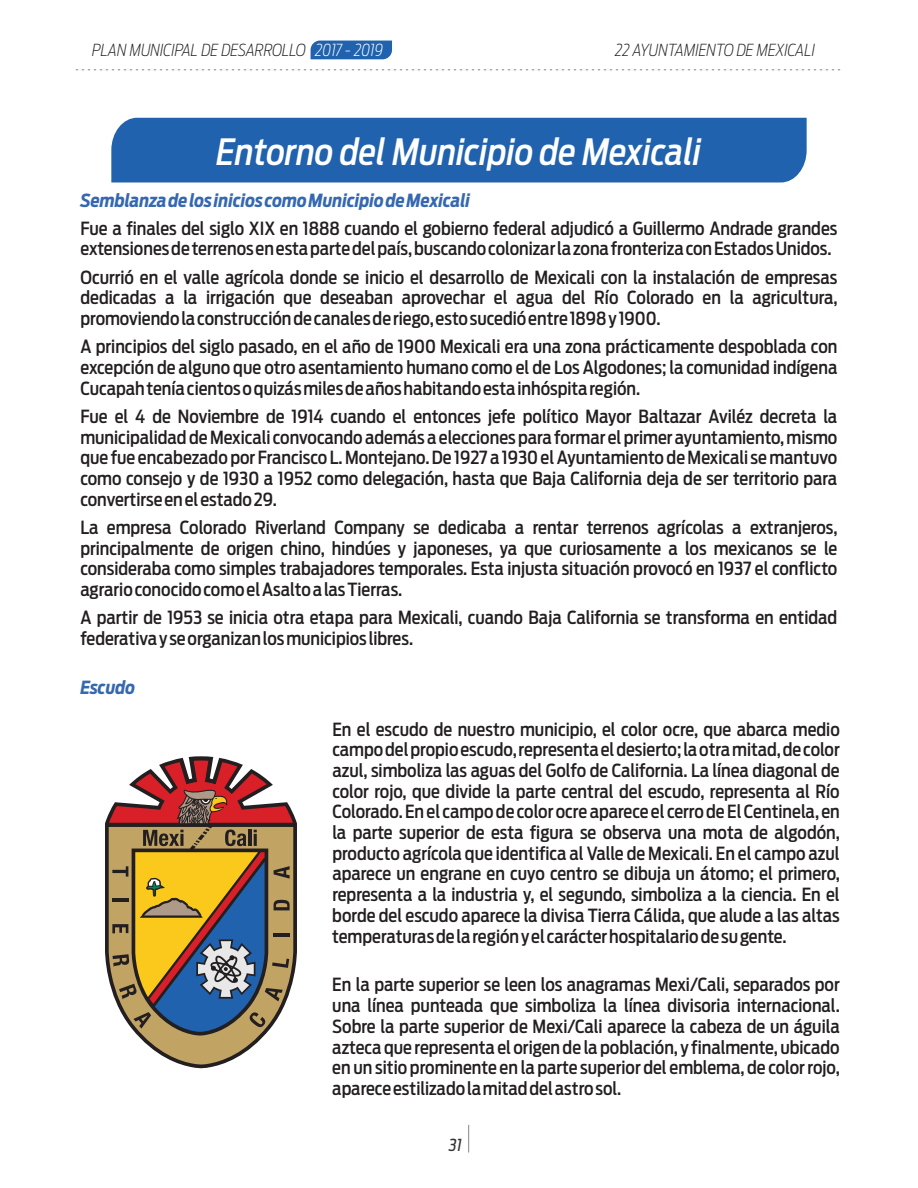
<style>
.page{position:relative;width:918px;height:1188px;background:#fff}
.page>*{position:absolute;margin:0;border:0;box-sizing:border-box;transform-origin:0 0}
.t1{font:italic 500 36px "Antenna Cond";color:#fff}
.t2{font:500 18px/20.7px "Antenna Cond";color:#231f20;text-align:justify}
.t3{font:italic 700 18px "Antenna Cond";color:#3568b0}
.t4{font:italic 200 16.5px "Antenna Cond";color:#231f20}
.t5{font:italic 16.5px "Antenna Cond";color:#333}
.s1{color:#fff}
</style>
<div class="page">
<svg style="left:311px;top:41px;width:81px;height:18px"></svg>
<svg style="left:76px;top:69px;width:765px;height:1px"></svg>
<svg style="left:468px;top:1125px;width:1px;height:27px"></svg>
<div style="left:111px;top:118px;width:696px;height:64px;background:#2062ae"></div>
<svg style="left:105px;top:756px;width:192px;height:312px"></svg>
<svg style="left:109px;top:827px;width:184px;height:238px;fill:#c1a364"></svg>
<svg style="left:143px;top:830px;width:41px;height:16px"></svg>
<svg style="left:225px;top:830px;width:21px;height:16px"></svg>
<hr style="left:248px;top:830px;width:3px;height:16px;background:#231f20">
<svg style="left:254px;top:830px;width:3px;height:16px"></svg>
<svg style="left:109px;top:760px;width:184px;height:64px"></svg>
<hr style="left:179px;top:824px;width:30px;height:1px;background:#231f20">
<svg style="left:112px;top:852px;width:178px;height:180px;background:#998b5d"></svg>
<p class="t4" style="left:92px;top:43px;width:292px">PLAN MUNICIPAL DE DESARROLLO <span class="s1">2017 - 2019</span></p>
<p class="t4" style="left:615px;top:43px;width:202px">22 AYUNTAMIENTO DE MEXICALI</p>
<h1 class="t1" style="left:217px;top:136px;width:486px">Entorno del Municipio de Mexicali</h1>
<p class="t3" style="left:81px;top:192px;width:391px">Semblanza de los inicios como Municipio de Mexicali</p>
<p class="t2" style="left:80px;top:219px;width:758px">Fue a finales del siglo XIX en 1888 cuando el gobierno federal adjudicó a Guillermo Andrade grandes extensiones de terrenos en esta parte del país,buscando colonizar la zona fronteriza con Estados Unidos.</p>
<p class="t2" style="left:80px;top:268px;width:759px">Ocurrió en el valle agrícola donde se inicio el desarrollo de Mexicali con la instalación de empresas dedicadas a la irrigación que deseaban aprovechar el agua del Río Colorado en la agricultura, promoviendo la construcción de canales de riego,esto sucedió entre 1898 y 1900.</p>
<p class="t2" style="left:80px;top:338px;width:758px">A principios del siglo pasado, en el año de 1900 Mexicali era una zona prácticamente despoblada con excepción de alguno que otro asentamiento humano como el de Los Algodones; la comunidad indígena Cucapah tenía cientos o quizás miles de años habitando esta inhóspita región.</p>
<p class="t2" style="left:80px;top:407px;width:758px">Fue el 4 de Noviembre de 1914 cuando el entonces jefe político Mayor Baltazar Aviléz decreta la municipalidad de Mexicali convocando además a elecciones para formar el primer ayuntamiento,mismo que fue encabezado por Francisco L.Montejano.De 1927 a 1930 el Ayuntamiento de Mexicali se mantuvo como consejo y de 1930 a 1952 como delegación, hasta que Baja California deja de ser territorio para convertirse en el estado 29.</p>
<p class="t2" style="left:80px;top:518px;width:759px">La empresa Colorado Riverland Company se dedicaba a rentar terrenos agrícolas a extranjeros, principalmente de origen chino, hindúes y japoneses, ya que curiosamente a los mexicanos se le consideraba como simples trabajadores temporales. Esta injusta situación provocó en 1937 el conflicto agrario conocido como el Asalto a las Tierras.</p>
<p class="t2" style="left:80px;top:608px;width:758px">A partir de 1953 se inicia otra etapa para Mexicali, cuando Baja California se transforma en entidad federativa y se organizan los municipios libres.</p>
<p class="t3" style="left:80px;top:679px;width:56px">Escudo</p>
<p class="t2" style="left:332px;top:720px;width:509px">En el escudo de nuestro municipio, el color ocre, que abarca medio campo del propio escudo,representa el desierto; la otra mitad,de color azul, simboliza las aguas del Golfo de California. La línea diagonal de color rojo, que divide la parte central del escudo, representa al Río Colorado.En el campo de color ocre aparece el cerro de El Centinela, en la parte superior de esta figura se observa una mota de algodón, producto agrícola que identifica al Valle de Mexicali. En el campo azul aparece un engrane en cuyo centro se dibuja un átomo; el primero, representa a la industria y, el segundo, simboliza a la ciencia. En el borde del escudo aparece la divisa Tierra Cálida, que alude a las altas temperaturas de la región y el carácter hospitalario de su gente.</p>
<p class="t2" style="left:332px;top:976px;width:509px">En la parte superior se leen los anagramas Mexi/Cali, separados por una línea punteada que simboliza la línea divisoria internacional.<br>Sobre la parte superior de Mexi/Cali aparece la cabeza de un águila azteca que representa el origen de la población, y finalmente,ubicado en un sitio prominente en la parte superior del emblema, de color rojo, aparece estilizado la mitad del astro sol.</p>
<p class="t5" style="left:449px;top:1137px;width:15px">31</p>
</div>
